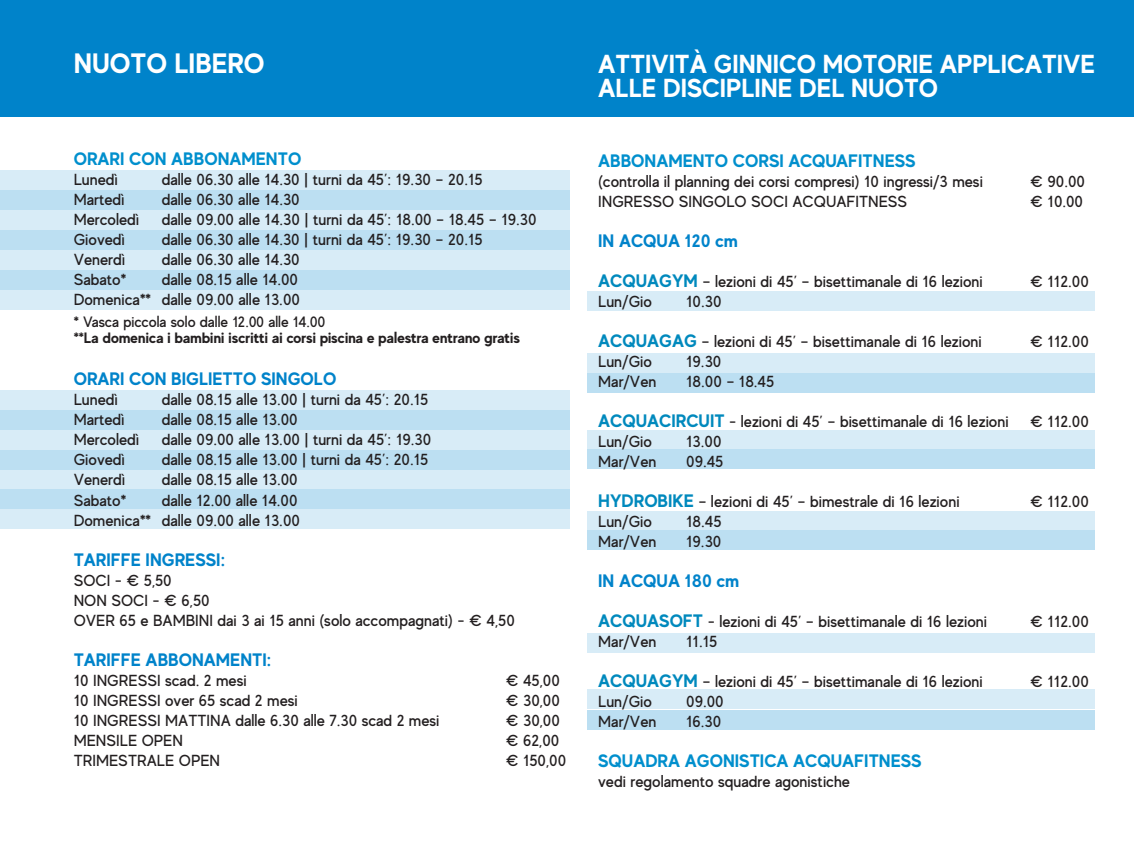
<style>
.page{position:relative;width:1134px;height:851px;background:#fff}
.page>*{position:absolute;margin:0;border:0;box-sizing:border-box;transform-origin:0 0}
.t1{font:700 28px "MADE Evolve Sans";color:#fff}
.t2{font:700 26px/24px "MADE Evolve Sans";color:#fff}
.t3{font:700 18px "MADE Evolve Sans";color:#0083ca}
.t4{font:700 18px "MADE Evolve Sans";color:#008fcd}
.t5{font:500 16px/20px "MADE Evolve Sans";color:#231f20;text-align:right}
.t6{font:700 15px/16px "MADE Evolve Sans";color:#231f20}
.s1{font-weight:500}
.s2{font-weight:700;font-size:18px;color:#0089bd}
</style>
<div class="page">
<div style="left:0;top:170px;width:570px;height:20px;background:#d8ecf7"></div>
<div style="left:0;top:390px;width:570px;height:20px;background:#d8ecf7"></div>
<div style="left:587px;top:353px;width:507px;height:20px;background:#d8ecf7"></div>
<div style="left:587px;top:291px;width:507px;height:19px;background:#d8ecf7"></div>
<div style="left:587px;top:429px;width:507px;height:20px;background:#d8ecf7"></div>
<div style="left:587px;top:633px;width:507px;height:20px;background:#d8ecf7"></div>
<div style="left:587px;top:511px;width:507px;height:20px;background:#d8ecf7"></div>
<div style="left:587px;top:689px;width:507px;height:20px;background:#d8ecf7"></div>
<div style="left:587px;top:373px;width:507px;height:20px;background:#bcdff2"></div>
<div style="left:0;top:250px;width:570px;height:20px;background:#d8ecf7"></div>
<div style="left:0;top:469px;width:570px;height:20px;background:#d8ecf7"></div>
<div style="left:0;top:210px;width:570px;height:20px;background:#d8ecf7"></div>
<div style="left:0;top:429px;width:570px;height:20px;background:#d8ecf7"></div>
<div style="left:0;top:290px;width:570px;height:19px;background:#d8ecf7"></div>
<div style="left:0;top:509px;width:570px;height:20px;background:#d8ecf7"></div>
<div style="left:0;top:190px;width:570px;height:20px;background:#bcdff2"></div>
<div style="left:0;top:410px;width:570px;height:19px;background:#bcdff2"></div>
<div style="left:587px;top:449px;width:507px;height:20px;background:#bcdff2"></div>
<div style="left:587px;top:530px;width:507px;height:20px;background:#bcdff2"></div>
<div style="left:587px;top:709px;width:507px;height:20px;background:#bcdff2"></div>
<div style="left:0;top:270px;width:570px;height:20px;background:#bcdff2"></div>
<div style="left:0;top:489px;width:570px;height:20px;background:#bcdff2"></div>
<div style="left:0;top:230px;width:570px;height:20px;background:#bcdff2"></div>
<div style="left:0;top:449px;width:570px;height:20px;background:#bcdff2"></div>
<div style="left:0;top:0;width:1134px;height:116px;background:#0083ca"></div>
<h1 class="t1" style="left:74px;top:46px;width:192px">NUOTO LIBERO</h1>
<h2 class="t2" style="left:598px;top:51px;width:498px">ATTIVITÀ GINNICO MOTORIE APPLICATIVE<br>ALLE DISCIPLINE DEL NUOTO</h2>
<p class="t4" style="left:74px;top:147px;width:229px">ORARI CON ABBONAMENTO</p>
<p class="t5" style="left:74px;top:169px;width:46px">Lunedì</p>
<p class="t5" style="left:162px;top:169px;width:322px">dalle 06.30 alle 14.30 | turni da 45’: 19.30 – 20.15</p>
<p class="t5" style="left:74px;top:189px;width:52px">Martedì</p>
<p class="t5" style="left:162px;top:189px;width:140px">dalle 06.30 alle 14.30</p>
<p class="t5" style="left:74px;top:209px;width:67px">Mercoledì</p>
<p class="t5" style="left:162px;top:209px;width:376px">dalle 09.00 alle 14.30 | turni da 45’: 18.00 – 18.45 – 19.30</p>
<p class="t5" style="left:74px;top:229px;width:53px">Giovedì</p>
<p class="t5" style="left:162px;top:229px;width:322px">dalle 06.30 alle 14.30 | turni da 45’: 19.30 – 20.15</p>
<p class="t5" style="left:74px;top:249px;width:53px">Venerdì</p>
<p class="t5" style="left:162px;top:249px;width:140px">dalle 06.30 alle 14.30</p>
<p class="t5" style="left:74px;top:269px;width:54px">Sabato*</p>
<p class="t5" style="left:74px;top:269px;width:228px">dalle 08.15 alle 14.00<br>Domenica** dalle 09.00 alle 13.00</p>
<p class="t6" style="left:74px;top:313px;width:448px"><span class="s1">* Vasca piccola solo dalle 12.00 alle 14.00<br>**</span>La domenica i bambini iscritti ai corsi piscina e palestra entrano gratis</p>
<p class="t3" style="left:74px;top:367px;width:264px">ORARI CON BIGLIETTO SINGOLO</p>
<p class="t5" style="left:74px;top:389px;width:46px">Lunedì</p>
<p class="t5" style="left:162px;top:389px;width:268px">dalle 08.15 alle 13.00 | turni da 45’: 20.15</p>
<p class="t5" style="left:74px;top:409px;width:52px">Martedì</p>
<p class="t5" style="left:162px;top:409px;width:138px">dalle 08.15 alle 13.00</p>
<p class="t5" style="left:74px;top:429px;width:67px">Mercoledì</p>
<p class="t5" style="left:162px;top:429px;width:271px">dalle 09.00 alle 13.00 | turni da 45’: 19.30</p>
<p class="t5" style="left:74px;top:449px;width:53px">Giovedì</p>
<p class="t5" style="left:162px;top:449px;width:268px">dalle 08.15 alle 13.00 | turni da 45’: 20.15</p>
<p class="t5" style="left:74px;top:469px;width:53px">Venerdì</p>
<p class="t5" style="left:162px;top:469px;width:138px">dalle 08.15 alle 13.00</p>
<p class="t5" style="left:74px;top:489px;width:54px">Sabato*</p>
<p class="t5" style="left:74px;top:489px;width:228px">dalle 12.00 alle 14.00<br>Domenica** dalle 09.00 alle 13.00</p>
<p class="t3" style="left:74px;top:547px;width:153px">TARIFFE INGRESSI:</p>
<p class="t5" style="left:74px;top:569px;width:443px;text-align:left">SOCI - € 5,50<br>NON SOCI - € 6,50<br>OVER 65 e BAMBINI dai 3 ai 15 anni (solo accompagnati) - € 4,50</p>
<p class="t3" style="left:74px;top:647px;width:199px">TARIFFE ABBONAMENTI:</p>
<p class="t5" style="left:74px;top:669px;width:175px">10 INGRESSI scad. 2 mesi</p>
<p class="t5" style="left:506px;top:669px;width:56px">€ 45,00</p>
<p class="t5" style="left:74px;top:689px;width:226px">10 INGRESSI over 65 scad 2 mesi</p>
<p class="t5" style="left:506px;top:689px;width:56px">€ 30,00</p>
<p class="t5" style="left:74px;top:709px;width:367px">10 INGRESSI MATTINA dalle 6.30 alle 7.30 scad 2 mesi</p>
<p class="t5" style="left:506px;top:709px;width:56px">€ 30,00</p>
<p class="t5" style="left:74px;top:729px;width:111px">MENSILE OPEN</p>
<p class="t5" style="left:506px;top:729px;width:55px">€ 62,00</p>
<p class="t5" style="left:74px;top:749px;width:148px">TRIMESTRALE OPEN</p>
<p class="t5" style="left:506px;top:749px;width:62px">€ 150,00</p>
<p class="t4" style="left:598px;top:149px;width:319px">ABBONAMENTO CORSI ACQUAFITNESS</p>
<p class="t5" style="left:598px;top:171px;width:386px">(controlla il planning dei corsi compresi) 10 ingressi/3 mesi</p>
<p class="t5" style="left:1030px;top:171px;width:56px">€ 90.00</p>
<p class="t5" style="left:598px;top:191px;width:311px">INGRESSO SINGOLO SOCI ACQUAFITNESS</p>
<p class="t5" style="left:1030px;top:191px;width:54px">€ 10.00</p>
<p class="t3" style="left:598px;top:229px;width:141px">IN ACQUA 120 cm</p>
<p class="t5" style="left:598px;top:271px;width:386px"><span class="s2">ACQUAGYM</span> – lezioni di 45’ – bisettimanale di 16 lezioni</p>
<p class="t5" style="left:1030px;top:271px;width:60px">€ 112.00</p>
<p class="t5" style="left:598px;top:291px;width:55px">Lun/Gio</p>
<p class="t5" style="left:686px;top:291px;width:37px">10.30</p>
<p class="t5" style="left:598px;top:331px;width:385px"><span class="s2">ACQUAGAG</span> – lezioni di 45’ – bisettimanale di 16 lezioni</p>
<p class="t5" style="left:1030px;top:331px;width:60px">€ 112.00</p>
<p class="t5" style="left:598px;top:351px;width:55px">Lun/Gio</p>
<p class="t5" style="left:686px;top:351px;width:37px">19.30</p>
<p class="t5" style="left:598px;top:371px;width:60px">Mar/Ven</p>
<p class="t5" style="left:686px;top:371px;width:90px">18.00 – 18.45</p>
<p class="t5" style="left:598px;top:411px;width:412px"><span class="s2">ACQUACIRCUIT</span> - lezioni di 45’ – bisettimanale di 16 lezioni</p>
<p class="t5" style="left:1030px;top:411px;width:60px">€ 112.00</p>
<p class="t5" style="left:598px;top:431px;width:55px">Lun/Gio</p>
<p class="t5" style="left:686px;top:431px;width:37px">13.00</p>
<p class="t5" style="left:598px;top:451px;width:60px">Mar/Ven</p>
<p class="t5" style="left:686px;top:451px;width:39px">09.45</p>
<p class="t5" style="left:598px;top:491px;width:363px"><span class="s2">HYDROBIKE</span> – lezioni di 45’ – bimestrale di 16 lezioni</p>
<p class="t5" style="left:1030px;top:491px;width:60px">€ 112.00</p>
<p class="t5" style="left:598px;top:511px;width:55px">Lun/Gio</p>
<p class="t5" style="left:686px;top:511px;width:37px">18.45</p>
<p class="t5" style="left:598px;top:531px;width:60px">Mar/Ven</p>
<p class="t5" style="left:686px;top:531px;width:37px">19.30</p>
<p class="t3" style="left:598px;top:569px;width:143px">IN ACQUA 180 cm</p>
<p class="t5" style="left:598px;top:611px;width:390px"><span class="s2">ACQUASOFT</span> - lezioni di 45’ – bisettimanale di 16 lezioni</p>
<p class="t5" style="left:1030px;top:611px;width:60px">€ 112.00</p>
<p class="t5" style="left:598px;top:631px;width:60px">Mar/Ven</p>
<p class="t5" style="left:686px;top:631px;width:33px">11.15</p>
<p class="t5" style="left:598px;top:671px;width:386px"><span class="s2">ACQUAGYM</span> – lezioni di 45’ – bisettimanale di 16 lezioni</p>
<p class="t5" style="left:1030px;top:671px;width:60px">€ 112.00</p>
<p class="t5" style="left:598px;top:691px;width:55px">Lun/Gio</p>
<p class="t5" style="left:686px;top:691px;width:39px">09.00</p>
<p class="t5" style="left:598px;top:711px;width:60px">Mar/Ven</p>
<p class="t5" style="left:686px;top:711px;width:37px">16.30</p>
<p class="t4" style="left:598px;top:749px;width:325px">SQUADRA AGONISTICA ACQUAFITNESS</p>
<p class="t5" style="left:598px;top:771px;width:253px">vedi regolamento squadre agonistiche</p>
</div>
